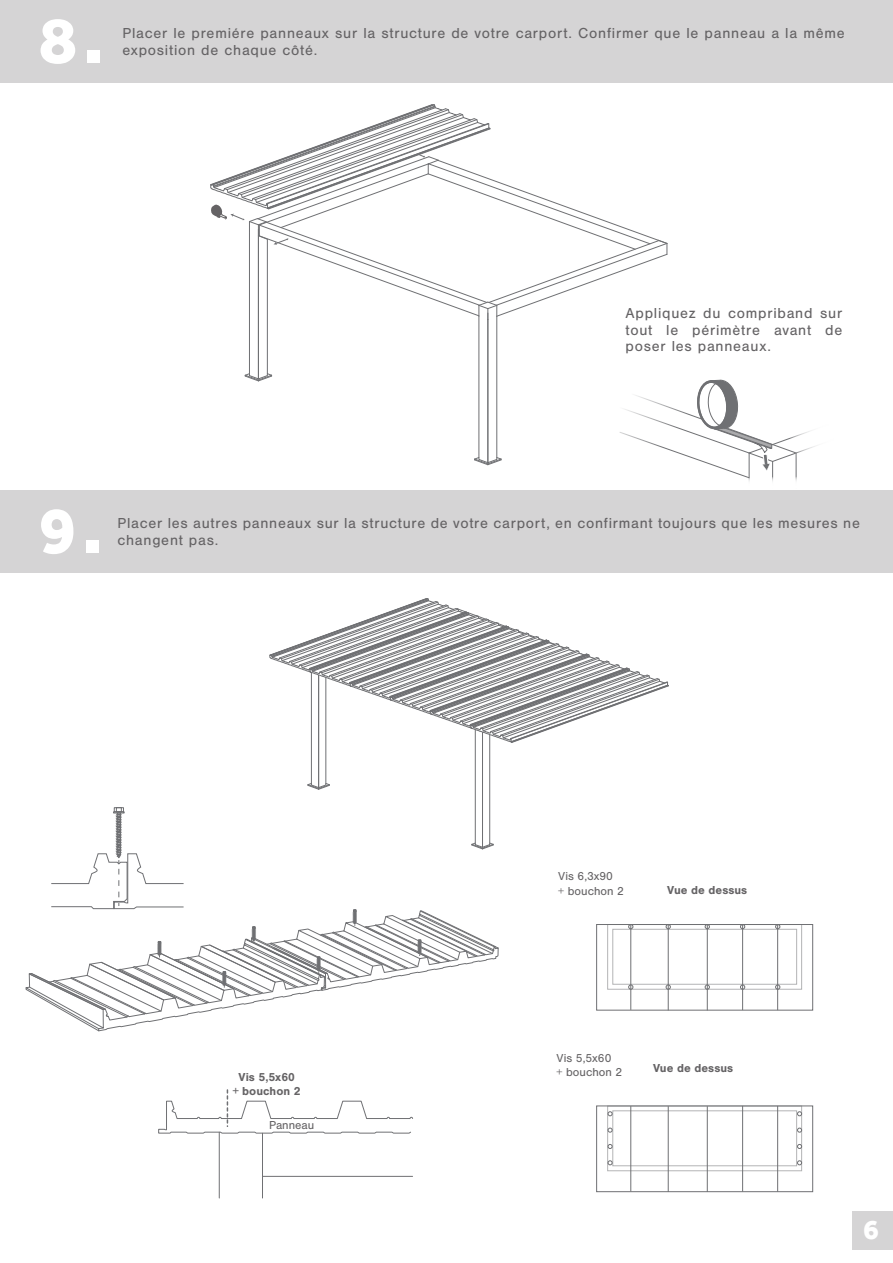
<style>
.page{position:relative;width:893px;height:1263px;background:#fff}
.page>*{position:absolute;margin:0;border:0;box-sizing:border-box;transform-origin:0 0}
.t1{font:800 67.5px "Effra";color:#fff}
.t2{font:800 28.5px "Effra";color:#fff}
.t3{font:15px/16.5px "Nimbus San";letter-spacing:.05em;color:#656365}
.t4{font:12px/14.4px "Nimbus San";color:#656365}
.t5{font:700 12px/14.4px "Nimbus San";color:#656365;text-align:center}
</style>
<div class="page">
<div style="left:0;top:0;width:893px;height:82px;background:#d5d4d5"></div>
<div style="left:0;top:490px;width:893px;height:82px;background:#d5d4d5"></div>
<div style="left:852px;top:1211px;width:41px;height:38px;background:#d5d4d5"></div>
<svg style="left:797px;top:1111px;width:3px;height:5px"></svg>
<svg style="left:797px;top:1160px;width:3px;height:5px"></svg>
<svg style="left:609px;top:1144px;width:3px;height:5px"></svg>
<hr style="left:742px;top:924px;width:1px;height:86px;background:#6f7073">
<hr style="left:707px;top:925px;width:1px;height:85px;background:#6f7073">
<hr style="left:262px;top:1176px;width:151px;height:1px;background:#6f7073">
<hr style="left:262px;top:1133px;width:1px;height:65px;background:#6f7073">
<hr style="left:219px;top:1132px;width:1px;height:66px;background:#6f7073">
<svg style="left:775px;top:926px;width:5px;height:3px"></svg>
<svg style="left:775px;top:984px;width:5px;height:5px"></svg>
<svg style="left:740px;top:926px;width:5px;height:3px"></svg>
<svg style="left:740px;top:984px;width:5px;height:5px"></svg>
<svg style="left:705px;top:926px;width:5px;height:3px"></svg>
<svg style="left:705px;top:984px;width:5px;height:5px"></svg>
<hr style="left:777px;top:924px;width:1px;height:86px;background:#6f7073">
<div style="left:596px;top:924px;width:217px;height:86px;border:1px solid #6f7073"></div>
<hr style="left:630px;top:1106px;width:1px;height:85px;background:#6f7073">
<hr style="left:668px;top:1106px;width:1px;height:86px;background:#6f7073">
<hr style="left:742px;top:1106px;width:1px;height:85px;background:#6f7073">
<hr style="left:707px;top:1106px;width:1px;height:86px;background:#6f7073">
<hr style="left:777px;top:1106px;width:1px;height:86px;background:#6f7073">
<div style="left:596px;top:1105px;width:217px;height:87px;border:1px solid #6f7073"></div>
<svg style="left:158px;top:1090px;width:255px;height:44px"></svg>
<svg style="left:25px;top:598px;width:646px;height:433px"></svg>
<svg style="left:210px;top:104px;width:605px;height:378px"></svg>
<h1 class="t1" style="left:39px;top:0;width:66px">8.</h1>
<p class="t3" style="left:122px;top:25px;width:724px">Placer le premiére panneaux sur la structure de votre carport. Confirmer que le panneau a la même exposition de chaque côté.</p>
<p class="t3" style="left:626px;top:305px;width:218px;text-align:justify">Appliquez du compriband sur tout le périmètre avant de poser les panneaux.</p>
<h1 class="t1" style="left:38px;top:490px;width:66px">9.</h1>
<p class="t3" style="left:117px;top:515px;width:744px">Placer les autres panneaux sur la structure de votre carport, en confirmant toujours que les mesures ne changent pas.</p>
<p class="t5" style="left:233px;top:1070px;width:69px">Vis 5,5x60<br>+ bouchon 2</p>
<p class="t4" style="left:269px;top:1118px;width:47px">Panneau</p>
<p class="t4" style="left:558px;top:869px;width:67px">Vis 6,3x90<br>+ bouchon 2</p>
<p class="t5" style="left:667px;top:882px;width:82px">Vue de dessus</p>
<p class="t4" style="left:557px;top:1051px;width:67px">Vis 5,5x60<br>+ bouchon 2</p>
<p class="t5" style="left:653px;top:1061px;width:82px">Vue de dessus</p>
<h2 class="t2" style="left:863px;top:1213px;width:17px">6</h2>
</div>
